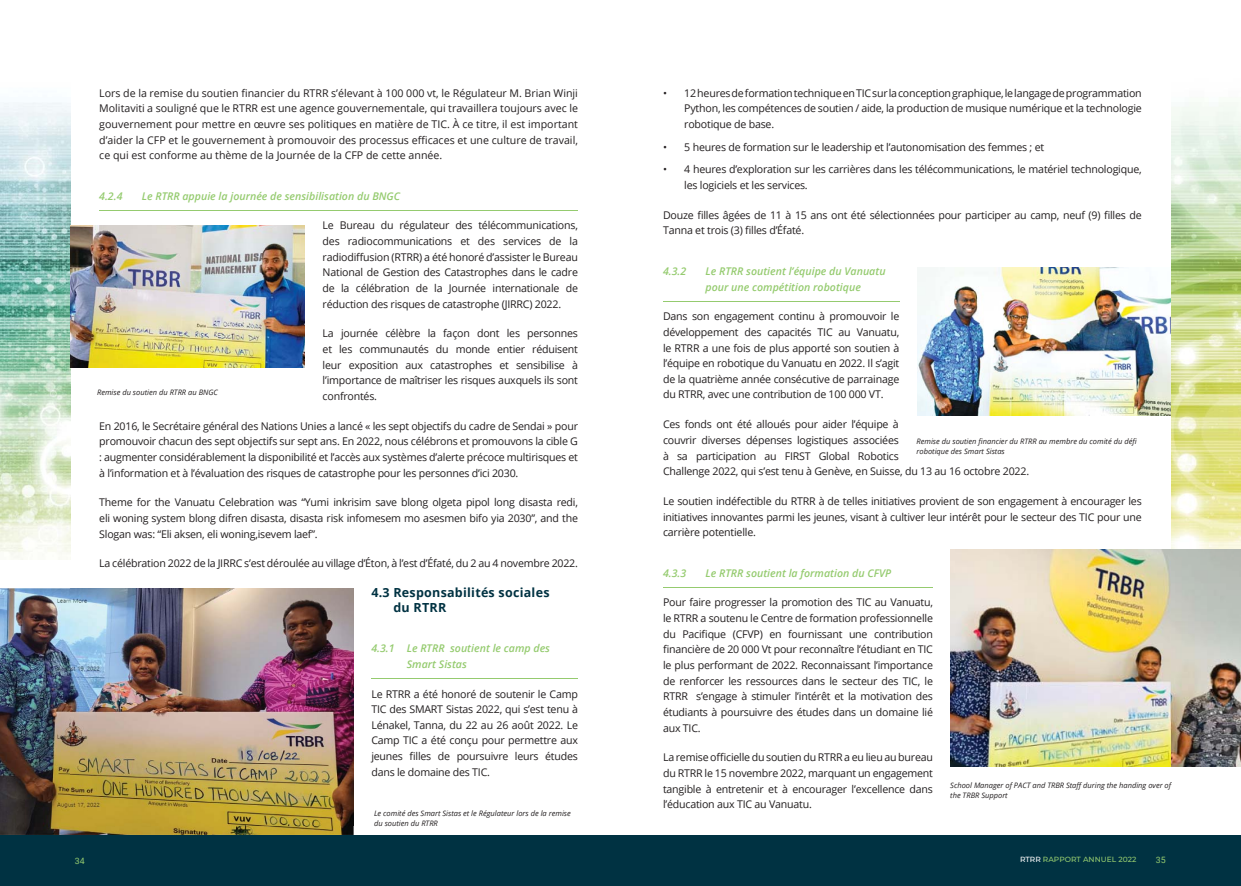
<style>
.page{position:relative;width:1241px;height:886px;background:#fff}
.page>*{position:absolute;margin:0;border:0;box-sizing:border-box;transform-origin:0 0}
.t1{font:700 12.5px/15px "Open Sans";letter-spacing:.02em;color:#003242}
.t2{font:10.62px/15.6px "Open Sans";letter-spacing:-.02em;color:#231f20;text-align:justify}
.t3{font:italic 600 10.62px/15.6px "Open Sans";color:#95cb6f}
.t4{font:8.75px "Roboto";color:#95cb6f}
.t5{font:italic 7.5px/10px "Open Sans";color:#231f20}
.t6{font:500 7.5px "Montserrat";letter-spacing:.005em;color:#95cb6f}
.s1{color:#fff}
</style>
<div class="page">
<img style="left:1170px;top:102px;width:70px;height:448px">
<img style="left:0;top:102px;width:71px;height:458px">
<div style="left:0;top:835px;width:1240px;height:51px;background:#003242"></div>
<hr style="left:663px;top:301px;width:236px;height:1px;background:#95cb6f">
<hr style="left:663px;top:587px;width:269px;height:1px;background:#95cb6f">
<hr style="left:99px;top:210px;width:479px;height:1px;background:#95cb6f">
<hr style="left:371px;top:678px;width:207px;height:1px;background:#95cb6f">
<img style="left:71px;top:225px;width:234px;height:143px">
<img style="left:917px;top:268px;width:253px;height:147px">
<img style="left:950px;top:550px;width:290px;height:216px">
<img style="left:0;top:588px;width:353px;height:247px">
<img style="left:71px;top:588px;width:282px;height:238px">
<p class="t2" style="left:99px;top:85px;width:480px">Lors de la remise du soutien financier du RTRR s’élevant à 100 000 vt, le Régulateur M. Brian Winji Molitaviti a souligné que le RTRR est une agence gouvernementale, qui travaillera toujours avec le gouvernement pour mettre en œuvre ses politiques en matière de TIC. À ce titre, il est important d’aider la CFP et le gouvernement à promouvoir des processus efficaces et une culture de travail, ce qui est conforme au thème de la Journée de la CFP de cette année.</p>
<p class="t3" style="left:99px;top:188px;width:25px">4.2.4</p>
<p class="t3" style="left:142px;top:188px;width:260px">Le RTRR appuie la journée de sensibilisation du BNGC</p>
<p class="t2" style="left:322px;top:218px;width:257px">Le Bureau du régulateur des télécommunications, des radiocommunications et des services de la radiodiffusion (RTRR) a été honoré d’assister le Bureau National de Gestion des Catastrophes dans le cadre de la célébration de la Journée internationale de réduction des risques de catastrophe (JIRRC) 2022.</p>
<p class="t2" style="left:322px;top:325px;width:257px">La journée célèbre la façon dont les personnes et les communautés du monde entier réduisent leur exposition aux catastrophes et sensibilise à l’importance de maîtriser les risques auxquels ils sont confrontés.</p>
<p class="t2" style="left:99px;top:418px;width:480px">En 2016, le Secrétaire général des Nations Unies a lancé « les sept objectifs du cadre de Sendai » pour promouvoir chacun des sept objectifs sur sept ans. En 2022, nous célébrons et promouvons la cible G : augmenter considérablement la disponibilité et l’accès aux systèmes d’alerte précoce multirisques et à l’information et à l’évaluation des risques de catastrophe pour les personnes d’ici 2030.</p>
<p class="t2" style="left:99px;top:494px;width:480px">Theme for the Vanuatu Celebration was “Yumi inkrisim save blong olgeta pipol long disasta redi, eli woning system blong difren disasta, disasta risk infomesem mo asesmen bifo yia 2030”, and the Slogan was: “Eli aksen, eli woning,isevem laef”.</p>
<p class="t2" style="left:99px;top:555px;width:480px">La célébration 2022 de la JIRRC s’est déroulée au village d’Éton, à l’est d’Éfaté, du 2 au 4 novembre 2022.</p>
<p class="t1" style="left:393px;top:584px;width:158px;text-indent:-22px">4.3 Responsabilités sociales du RTRR</p>
<p class="t3" style="left:407px;top:640px;width:145px;text-indent:-35px">4.3.1 Le RTRR soutient le camp des<br>Smart Sistas</p>
<p class="t2" style="left:371px;top:685px;width:208px">Le RTRR a été honoré de soutenir le Camp TIC des SMART Sistas 2022, qui s’est tenu à Lénakel, Tanna, du 22 au 26 août 2022. Le Camp TIC a été conçu pour permettre aux jeunes filles de poursuivre leurs études dans le domaine des TIC.</p>
<p class="t5" style="left:97px;top:387px;width:122px">Remise du soutien du RTRR au BNGC</p>
<p class="t5" style="left:374px;top:808px;width:198px">Le comité des Smart Sistas et le Régulateur lors de la remise du soutien du RTRR</p>
<p class="t2" style="left:684px;top:85px;width:459px;text-indent:-21px">• 12 heures de formation technique en TIC sur la conception graphique, le langage de programmation Python, les compétences de soutien / aide, la production de musique numérique et la technologie robotique de base.</p>
<p class="t2" style="left:663px;top:139px;width:382px">• 5 heures de formation sur le leadership et l’autonomisation des femmes ; et</p>
<p class="t2" style="left:684px;top:161px;width:459px;text-indent:-21px">• 4 heures d’exploration sur les carrières dans les télécommunications, le matériel technologique, les logiciels et les services.</p>
<p class="t2" style="left:663px;top:207px;width:480px">Douze filles âgées de 11 à 15 ans ont été sélectionnées pour participer au camp, neuf (9) filles de<br>Tanna et trois (3) filles d’Éfaté.</p>
<p class="t3" style="left:663px;top:263px;width:25px">4.3.2</p>
<p class="t3" style="left:705px;top:263px;width:181px">Le RTRR soutient l’équipe du Vanuatu pour une compétition robotique</p>
<p class="t2" style="left:663px;top:308px;width:238px">Dans son engagement continu à promouvoir le développement des capacités TIC au Vanuatu, le RTRR a une fois de plus apporté son soutien à l’équipe en robotique du Vanuatu en 2022. Il s’agit de la quatrième année consécutive de parrainage du RTRR, avec une contribution de 100 000 VT.</p>
<p class="t2" style="left:663px;top:416px;width:367px;text-align:left">Ces fonds ont été alloués pour aider l’équipe à<br>couvrir diverses dépenses logistiques associées<br>à sa participation au FIRST Global Robotics<br>Challenge 2022, qui s’est tenu à Genève, en Suisse, du 13 au 16 octobre 2022.</p>
<p class="t2" style="left:663px;top:493px;width:480px">Le soutien indéfectible du RTRR à de telles initiatives provient de son engagement à encourager les initiatives innovantes parmi les jeunes, visant à cultiver leur intérêt pour le secteur des TIC pour une carrière potentielle.</p>
<p class="t3" style="left:663px;top:565px;width:25px">4.3.3</p>
<p class="t3" style="left:705px;top:565px;width:187px">Le RTRR soutient la formation du CFVP</p>
<p class="t2" style="left:663px;top:594px;width:271px">Pour faire progresser la promotion des TIC au Vanuatu, le RTRR a soutenu le Centre de formation professionnelle du Pacifique (CFVP) en fournissant une contribution financière de 20 000 Vt pour reconnaître l’étudiant en TIC le plus performant de 2022. Reconnaissant l’importance de renforcer les ressources dans le secteur des TIC, le RTRR s’engage à stimuler l’intérêt et la motivation des étudiants à poursuivre des études dans un domaine lié aux TIC.</p>
<p class="t2" style="left:663px;top:749px;width:271px">La remise officielle du soutien du RTRR a eu lieu au bureau du RTRR le 15 novembre 2022, marquant un engagement tangible à entretenir et à encourager l’excellence dans l’éducation aux TIC au Vanuatu.</p>
<p class="t5" style="left:916px;top:436px;width:222px">Remise du soutien financier du RTRR au membre du comité du défi robotique des Smart Sistas</p>
<p class="t5" style="left:950px;top:780px;width:222px">School Manager of PACT and TRBR Staffduring the handing over of the TRBR Support</p>
<p class="t4" style="left:75px;top:856px;width:11px">34</p>
<p class="t6" style="left:1019px;top:856px;width:118px"><span class="s1">RTRR</span> RAPPORT ANNUEL 2022</p>
<p class="t4" style="left:1155px;top:854px;width:11px">35</p>
</div>
